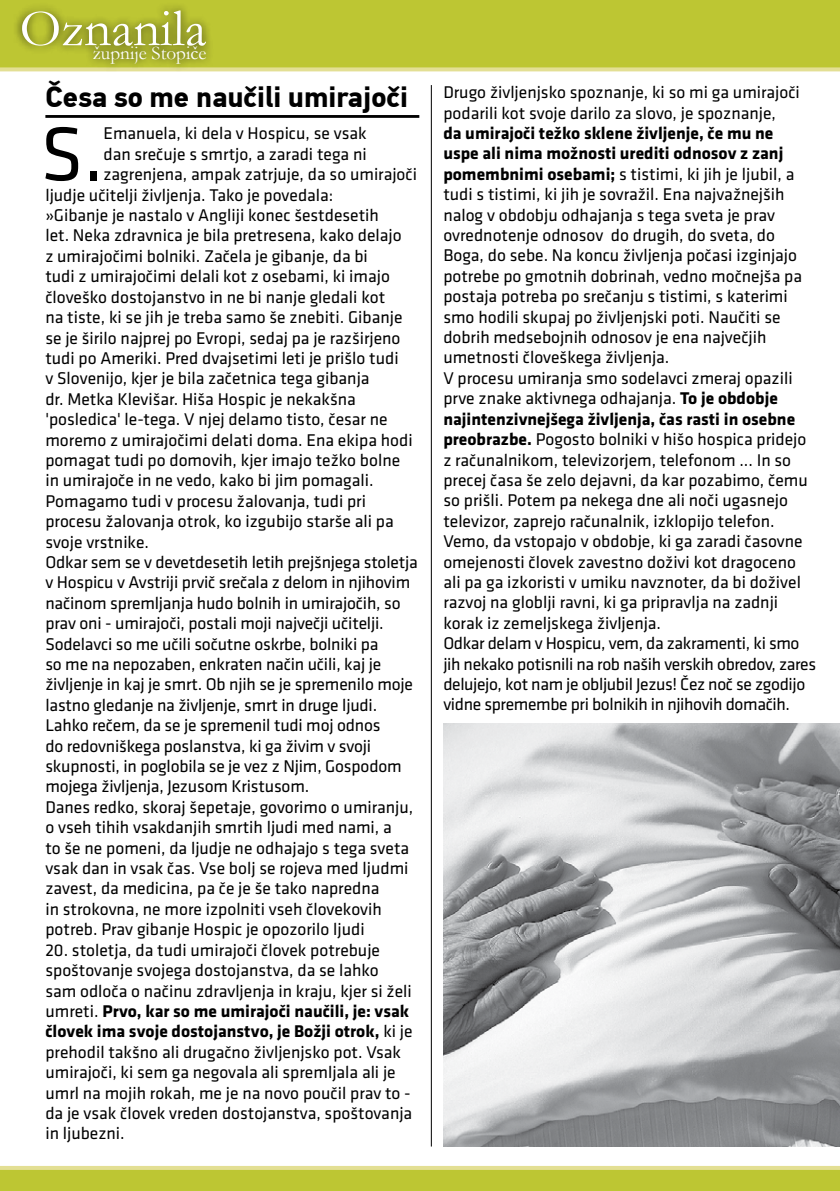
<style>
.page{position:relative;width:840px;height:1191px;background:#fff}
.page>*{position:absolute;margin:0;border:0;box-sizing:border-box;transform-origin:0 0}
.t1{font:78.8px "Klavika";color:#000}
.t2{font:53.4px "Garamond";color:#fff}
.t3{font:29.2px "Din Text Pro PF Bold";color:#000}
.t4{font:19.2px "Garamond";color:#fff}
.t5{font:17.6px/20.4px "Klavika";color:#000}
.s1{font-weight:700}
</style>
<div class="page">
<svg style="left:0;top:872px;width:839px;height:319px"></svg>
<svg style="left:0;top:0;width:839px;height:185px"></svg>
<div style="left:12px;top:2px;width:203px;height:71px;background:#000;opacity:.75"></div>
<hr style="left:430px;top:85px;width:1px;height:1061px;background:#000">
<hr style="left:45px;top:115px;width:374px;height:3px;background:#000">
<img style="left:443px;top:723px;width:396px;height:423px">
<h2 class="t2" style="left:20px;top:-8px;width:188px">Oznanila</h2>
<p class="t4" style="left:93px;top:40px;width:115px">župnije Stopiče</p>
<h3 class="t3" style="left:45px;top:79px;width:364px">Česa so me naučili umirajoči</h3>
<h1 class="t1" style="left:41px;top:111px;width:64px">S.</h1>
<p class="t5" style="left:103px;top:124px;width:264px">Emanuela, ki dela v Hospicu, se vsak</p>
<p class="t5" style="left:103px;top:144px;width:264px">dan srečuje s smrtjo, a zaradi tega ni</p>
<p class="t5" style="left:103px;top:164px;width:315px">zagrenjena, ampak zatrjuje, da so umirajoči</p>
<p class="t5" style="left:45px;top:185px;width:289px">ljudje učitelji življenja. Tako je povedala:</p>
<p class="t5" style="left:45px;top:205px;width:335px">»Gibanje je nastalo v Angliji konec šestdesetih</p>
<p class="t5" style="left:45px;top:226px;width:357px">let. Neka zdravnica je bila pretresena, kako delajo</p>
<p class="t5" style="left:45px;top:246px;width:324px">z umirajočimi bolniki. Začela je gibanje, da bi</p>
<p class="t5" style="left:45px;top:266px;width:346px">tudi z umirajočimi delali kot z osebami, ki imajo</p>
<p class="t5" style="left:45px;top:287px;width:341px">človeško dostojanstvo in ne bi nanje gledali kot</p>
<p class="t5" style="left:45px;top:307px;width:358px">na tiste, ki se jih je treba samo še znebiti. Gibanje</p>
<p class="t5" style="left:45px;top:328px;width:356px">se je širilo najprej po Evropi, sedaj pa je razširjeno</p>
<p class="t5" style="left:45px;top:348px;width:354px">tudi po Ameriki. Pred dvajsetimi leti je prišlo tudi</p>
<p class="t5" style="left:45px;top:368px;width:325px">v Slovenijo, kjer je bila začetnica tega gibanja</p>
<p class="t5" style="left:45px;top:389px;width:312px">dr. Metka Klevišar. Hiša Hospic je nekakšna</p>
<p class="t5" style="left:45px;top:409px;width:343px">'posledica' le-tega. V njej delamo tisto, česar ne</p>
<p class="t5" style="left:45px;top:430px;width:368px">moremo z umirajočimi delati doma. Ena ekipa hodi</p>
<p class="t5" style="left:45px;top:450px;width:356px">pomagat tudi po domovih, kjer imajo težko bolne</p>
<p class="t5" style="left:45px;top:470px;width:329px">in umirajoče in ne vedo, kako bi jim pomagali.</p>
<p class="t5" style="left:45px;top:491px;width:322px">Pomagamo tudi v procesu žalovanja, tudi pri</p>
<p class="t5" style="left:45px;top:511px;width:349px">procesu žalovanja otrok, ko izgubijo starše ali pa</p>
<p class="t5" style="left:45px;top:532px;width:105px">svoje vrstnike.</p>
<p class="t5" style="left:45px;top:552px;width:374px">Odkar sem se v devetdesetih letih prejšnjega stoletja</p>
<p class="t5" style="left:45px;top:572px;width:366px">v Hospicu v Avstriji prvič srečala z delom in njihovim</p>
<p class="t5" style="left:45px;top:593px;width:356px">načinom spremljanja hudo bolnih in umirajočih, so</p>
<p class="t5" style="left:45px;top:613px;width:339px">prav oni - umirajoči, postali moji največji učitelji.</p>
<p class="t5" style="left:45px;top:634px;width:334px">Sodelavci so me učili sočutne oskrbe, bolniki pa</p>
<p class="t5" style="left:45px;top:654px;width:337px">so me na nepozaben, enkraten način učili, kaj je</p>
<p class="t5" style="left:45px;top:674px;width:369px">življenje in kaj je smrt. Ob njih se je spremenilo moje</p>
<p class="t5" style="left:45px;top:695px;width:333px">lastno gledanje na življenje, smrt in druge ljudi.</p>
<p class="t5" style="left:45px;top:715px;width:336px">Lahko rečem, da se je spremenil tudi moj odnos</p>
<p class="t5" style="left:45px;top:736px;width:327px">do redovniškega poslanstva, ki ga živim v svoji</p>
<p class="t5" style="left:45px;top:756px;width:357px">skupnosti, in poglobila se je vez z Njim, Gospodom</p>
<p class="t5" style="left:45px;top:776px;width:265px">mojega življenja, Jezusom Kristusom.</p>
<p class="t5" style="left:45px;top:797px;width:369px">Danes redko, skoraj šepetaje, govorimo o umiranju,</p>
<p class="t5" style="left:45px;top:817px;width:348px">o vseh tihih vsakdanjih smrtih ljudi med nami, a</p>
<p class="t5" style="left:45px;top:838px;width:365px">to še ne pomeni, da ljudje ne odhajajo s tega sveta</p>
<p class="t5" style="left:45px;top:858px;width:364px">vsak dan in vsak čas. Vse bolj se rojeva med ljudmi</p>
<p class="t5" style="left:45px;top:878px;width:335px">zavest, da medicina, pa če je še tako napredna</p>
<p class="t5" style="left:45px;top:899px;width:338px">in strokovna, ne more izpolniti vseh človekovih</p>
<p class="t5" style="left:45px;top:919px;width:320px">potreb. Prav gibanje Hospic je opozorilo ljudi</p>
<p class="t5" style="left:45px;top:940px;width:368px">20. stoletja, da tudi umirajoči človek potrebuje spoštovanje svojega dostojanstva, da se lahko sam odloča o načinu zdravljenja in kraju, kjer si želi umreti. <span class="s1">Prvo, kar so me umirajoči naučili, je: vsak človek ima svoje dostojanstvo, je Božji otrok,</span> ki je prehodil takšno ali drugačno življenjsko pot. Vsak umirajoči, ki sem ga negovala ali spremljala ali je umrl na mojih rokah, me je na novo poučil prav to - da je vsak človek vreden dostojanstva, spoštovanja in ljubezni.</p>
<p class="t5" style="left:443px;top:82px;width:358px">Drugo življenjsko spoznanje, ki so mi ga umirajoči podarili kot svoje darilo za slovo, je spoznanje,</p>
<p class="t5" style="left:443px;top:123px;width:374px"><span class="s1">da umirajoči težko sklene življenje, če mu ne<br>uspe ali nima možnosti urediti odnosov z zanj pomembnimi osebami;</span> s tistimi, ki jih je ljubil, a tudi s tistimi, ki jih je sovražil. Ena najvažnejših nalog v obdobju odhajanja s tega sveta je prav ovrednotenje odnosov do drugih, do sveta, do Boga, do sebe. Na koncu življenja počasi izginjajo potrebe po gmotnih dobrinah, vedno močnejša pa postaja potreba po srečanju s tistimi, s katerimi smo hodili skupaj po življenjski poti. Naučiti se dobrih medsebojnih odnosov je ena največjih umetnosti človeškega življenja.<br>V procesu umiranja smo sodelavci zmeraj opazili prve znake aktivnega odhajanja. <span class="s1">To je obdobje najintenzivnejšega življenja, čas rasti in osebne preobrazbe.</span> Pogosto bolniki v hišo hospica pridejo z računalnikom, televizorjem, telefonom ... In so precej časa še zelo dejavni, da kar pozabimo, čemu so prišli. Potem pa nekega dne ali noči ugasnejo televizor, zaprejo računalnik, izklopijo telefon.<br>Vemo, da vstopajo v obdobje, ki ga zaradi časovne omejenosti človek zavestno doživi kot dragoceno ali pa ga izkoristi v umiku navznoter, da bi doživel razvoj na globlji ravni, ki ga pripravlja na zadnji korak iz zemeljskega življenja.<br>Odkar delam v Hospicu, vem, da zakramenti, ki smo jih nekako potisnili na rob naših verskih obredov, zares delujejo, kot nam je obljubil Jezus! Čez noč se zgodijo vidne spremembe pri bolnikih in njihovih domačih.</p>
</div>
